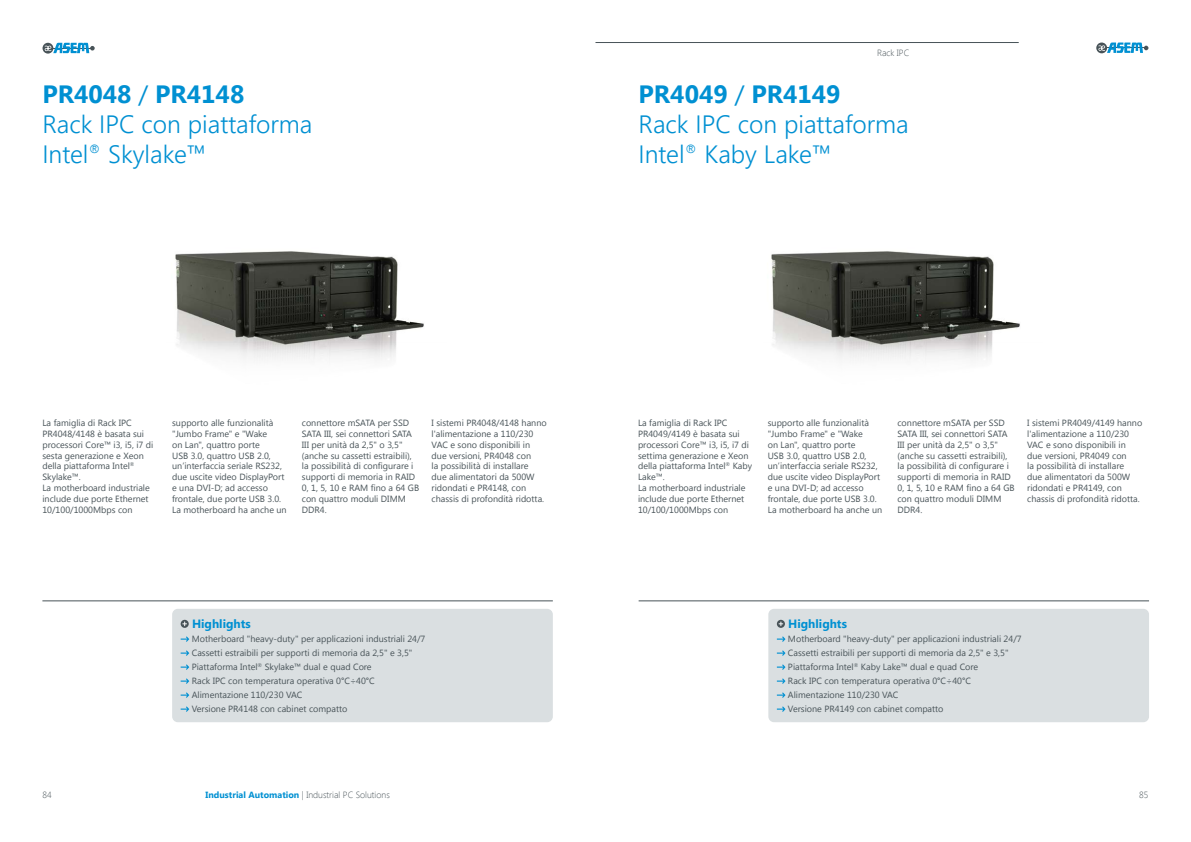
<style>
.page{position:relative;width:1191px;height:842px;background:#fff}
.page>*{position:absolute;margin:0;border:0;box-sizing:border-box;transform-origin:0 0}
.t1{font:300 25px/30px "Segoe UI";color:#0090d2}
.t2{font:700 12px "Segoe UI";color:#0090d2}
.t3{font:9px/10.8px "Segoe UI";color:#485358}
.t4{font:300 9px "Segoe UI";color:#485358}
.s1{font-weight:700}
.s2{font-weight:400}
.s3{font-weight:700;color:#0090d2}
</style>
<div class="page">
<div style="left:1096px;top:43px;width:11px;height:10px;background:#485358;border-radius:50%"></div>
<svg style="left:1098px;top:42px;width:50px;height:11px"></svg>
<svg style="left:44px;top:43px;width:51px;height:10px"></svg>
<hr style="left:595px;top:42px;width:423px;height:1px;background:#485358">
<hr style="left:42px;top:601px;width:511px;height:1px;background:#485358">
<div style="left:172px;top:609px;width:381px;height:113px;background:#dadfe1;border-radius:6px"></div>
<svg style="left:181px;top:620px;width:8px;height:8px"></svg>
<svg style="left:182px;top:621px;width:5px;height:5px"></svg>
<svg style="left:181px;top:636px;width:8px;height:6px"></svg>
<svg style="left:181px;top:650px;width:8px;height:6px"></svg>
<svg style="left:181px;top:664px;width:8px;height:6px"></svg>
<svg style="left:181px;top:678px;width:8px;height:6px"></svg>
<svg style="left:181px;top:692px;width:8px;height:6px"></svg>
<svg style="left:181px;top:706px;width:8px;height:6px"></svg>
<img style="left:175px;top:251px;width:249px;height:91px">
<img style="left:176px;top:342px;width:220px;height:18px">
<hr style="left:638px;top:601px;width:511px;height:1px;background:#485358">
<div style="left:768px;top:609px;width:381px;height:113px;background:#dadfe1;border-radius:6px"></div>
<div style="left:777px;top:620px;width:8px;height:8px;background:#485358;border-radius:50%"></div>
<svg style="left:778px;top:621px;width:5px;height:5px"></svg>
<svg style="left:777px;top:636px;width:8px;height:6px"></svg>
<svg style="left:777px;top:650px;width:8px;height:6px"></svg>
<svg style="left:777px;top:664px;width:8px;height:6px"></svg>
<svg style="left:777px;top:678px;width:8px;height:6px"></svg>
<svg style="left:777px;top:692px;width:8px;height:6px"></svg>
<svg style="left:777px;top:706px;width:8px;height:6px"></svg>
<img style="left:771px;top:251px;width:249px;height:91px">
<img style="left:772px;top:342px;width:220px;height:18px">
<h1 class="t1" style="left:42px;top:78px;width:271px"><span class="s1">PR4048</span> <span class="s2">/</span> <span class="s1">PR4148<br></span>Rack IPC con piattaforma<br>Intel<sup>®</sup> Skylake™</h1>
<p class="t4" style="left:877px;top:46px;width:34px">Rack IPC</p>
<h1 class="t1" style="left:638px;top:78px;width:271px"><span class="s1">PR4049</span> <span class="s2">/</span> <span class="s1">PR4149<br></span>Rack IPC con piattaforma<br>Intel<sup>®</sup> Kaby Lake™</h1>
<p class="t3" style="left:42px;top:417px;width:112px">La famiglia di Rack IPC<br>PR4048/4148 è basata sui processori Core™ i3, i5, i7 di sesta generazione e Xeon della piattaforma Intel<sup>®<br></sup>Skylake™.<br>La motherboard industriale include due porte Ethernet<br>10/100/1000Mbps con</p>
<p class="t3" style="left:172px;top:417px;width:116px">supporto alle funzionalità "Jumbo Frame" e "Wake<br>on Lan", quattro porte<br>USB 3.0, quattro USB 2.0, un’interfaccia seriale RS232, due uscite video DisplayPort e una DVI-D; ad accesso frontale, due porte USB 3.0.<br>La motherboard ha anche un</p>
<p class="t3" style="left:302px;top:417px;width:119px">connettore mSATA per SSD<br>SATA III, sei connettori SATA<br>III per unità da 2,5" o 3,5" (anche su cassetti estraibili), la possibilità di configurare i supporti di memoria in RAID<br>0, 1, 5, 10 e RAM fino a 64 GB con quattro moduli DIMM<br>DDR4.</p>
<p class="t3" style="left:638px;top:417px;width:116px">La famiglia di Rack IPC<br>PR4049/4149 è basata sui processori Core™ i3, i5, i7 di settima generazione e Xeon della piattaforma Intel<sup>®</sup> Kaby<br>Lake™.<br>La motherboard industriale include due porte Ethernet<br>10/100/1000Mbps con</p>
<p class="t3" style="left:767px;top:417px;width:116px">supporto alle funzionalità "Jumbo Frame" e "Wake<br>on Lan", quattro porte<br>USB 3.0, quattro USB 2.0, un’interfaccia seriale RS232, due uscite video DisplayPort e una DVI-D; ad accesso frontale, due porte USB 3.0.<br>La motherboard ha anche un</p>
<p class="t3" style="left:897px;top:417px;width:119px">connettore mSATA per SSD<br>SATA III, sei connettori SATA<br>III per unità da 2,5" o 3,5" (anche su cassetti estraibili), la possibilità di configurare i supporti di memoria in RAID<br>0, 1, 5, 10 e RAM fino a 64 GB con quattro moduli DIMM<br>DDR4.</p>
<p class="t3" style="left:431px;top:417px;width:117px">I sistemi PR4048/4148 hanno l'alimentazione a 110/230<br>VAC e sono disponibili in due versioni, PR4048 con<br>la possibilità di installare<br>due alimentatori da 500W ridondati e PR4148, con chassis di profondità ridotta.</p>
<p class="t3" style="left:1027px;top:417px;width:117px">I sistemi PR4049/4149 hanno l'alimentazione a 110/230<br>VAC e sono disponibili in due versioni, PR4049 con<br>la possibilità di installare<br>due alimentatori da 500W ridondati e PR4149, con chassis di profondità ridotta.</p>
<h2 class="t2" style="left:192px;top:615px;width:60px">Highlights</h2>
<p class="t3" style="left:192px;top:631px;width:235px;line-height:14px">Motherboard "heavy-duty" per applicazioni industriali 24/7<br>Cassetti estraibili per supporti di memoria da 2,5" e 3,5" Piattaforma Intel<sup>®</sup> Skylake™ dual e quad Core<br>Rack IPC con temperatura operativa 0°C÷40°C Alimentazione 110/230 VAC<br>Versione PR4148 con cabinet compatto</p>
<h2 class="t2" style="left:788px;top:615px;width:60px">Highlights</h2>
<p class="t3" style="left:788px;top:631px;width:235px;line-height:14px">Motherboard "heavy-duty" per applicazioni industriali 24/7<br>Cassetti estraibili per supporti di memoria da 2,5" e 3,5" Piattaforma Intel<sup>®</sup> Kaby Lake™ dual e quad Core<br>Rack IPC con temperatura operativa 0°C÷40°C Alimentazione 110/230 VAC<br>Versione PR4149 con cabinet compatto</p>
<p class="t4" style="left:43px;top:788px;width:11px">84</p>
<p class="t4" style="left:206px;top:788px;width:186px"><span class="s3">Industrial Automation</span> | Industrial PC Solutions</p>
<p class="t4" style="left:1139px;top:788px;width:11px">85</p>
</div>
